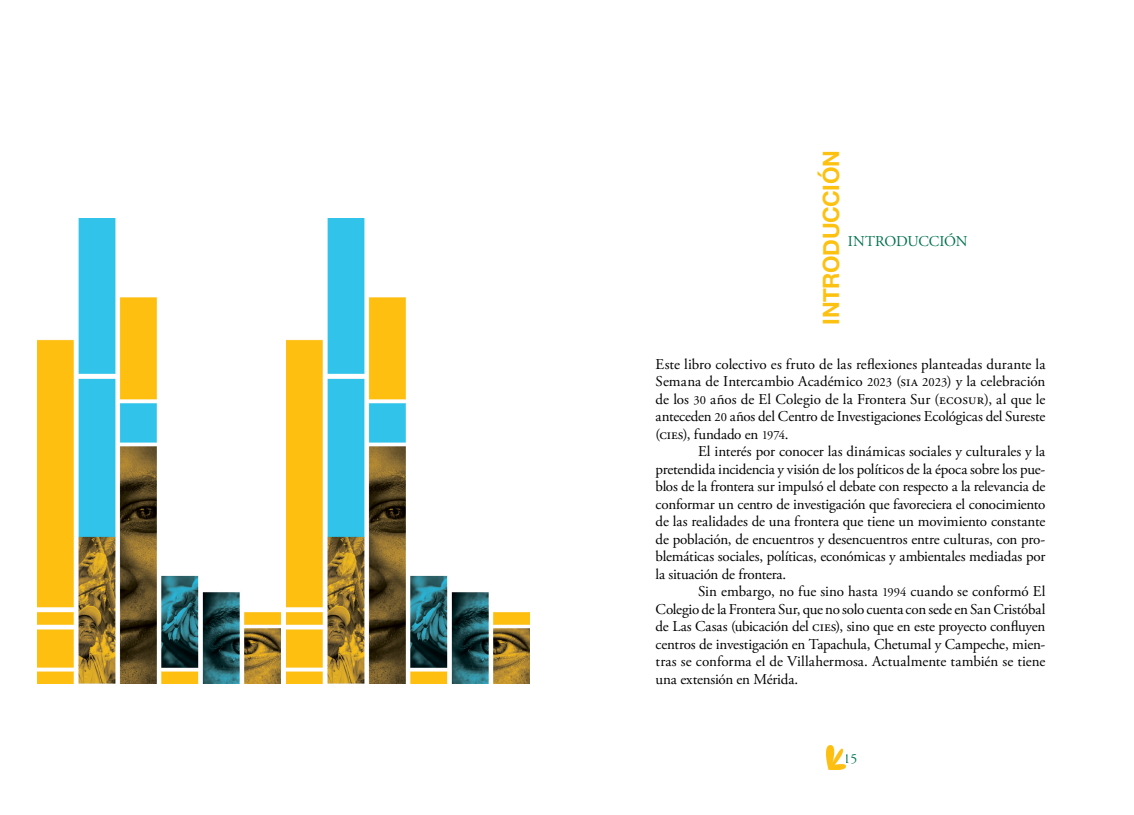
<style>
.page{position:relative;width:1134px;height:815px;background:#fff}
.page>*{position:absolute;margin:0;border:0;box-sizing:border-box;transform-origin:0 0}
.t1{font:700 22.5px "Helvetica Neue";letter-spacing:-.02em;color:#fdc112}
.t2{font:15px/17.5px "Adobe Garamond Pro";letter-spacing:-.01em;color:#000;text-align:justify}
.t3{font:15px "Adobe Garamond Pro";letter-spacing:-.015em;color:#00724f}
.t4{font:13.75px "Adobe Garamond Pro";color:#00724f}
.s1{font-size:12.5px}
</style>
<div class="page">
<img style="left:826px;top:745px;width:19px;height:24px">
<img style="left:286px;top:218px;width:244px;height:466px">
<img style="left:37px;top:218px;width:244px;height:466px">
<h1 class="t1" style="left:814px;top:325px;width:176px;rotate:-90deg">INTRODUCCIÓN</h1>
<p class="t3" style="left:848px;top:233px;width:121px">INTRODUCCIÓN</p>
<p class="t2" style="left:656px;top:356px;width:391px">Este libro colectivo es fruto de las reflexiones planteadas durante la Semana de Intercambio Académico <span class="s1">2023</span> (sia <span class="s1">2023</span>) y la celebración de los <span class="s1">30</span> años de El Colegio de la Frontera Sur (ecosur), al que le anteceden <span class="s1">20</span> años del Centro de Investigaciones Ecológicas del Sureste (cies), fundado en <span class="s1">1974</span>.</p>
<p class="t2" style="left:656px;top:443px;width:391px;text-indent:43px">El interés por conocer las dinámicas sociales y culturales y la pretendida incidencia y visión de los políticos de la época sobre los pue&shy;blos de la frontera sur impulsó el debate con respecto a la relevancia de conformar un centro de investigación que favoreciera el conocimiento de las realidades de una frontera que tiene un movimiento constante de población, de encuentros y desencuentros entre culturas, con pro&shy;blemáticas sociales, políticas, económicas y ambientales mediadas por la situación de frontera.</p>
<p class="t2" style="left:656px;top:583px;width:391px;text-indent:43px">Sin embargo, no fue sino hasta <span class="s1">1994</span> cuando se conformó El Colegio de la Frontera Sur, que no solo cuenta con sede en San Cristóbal de Las Casas (ubicación del cies), sino que en este proyecto confluyen centros de investigación en Tapachula, Chetumal y Campeche, mien&shy;tras se conforma el de Villahermosa. Actualmente también se tiene una extensión en Mérida.</p>
<p class="t4" style="left:843px;top:750px;width:15px">15</p>
</div>
